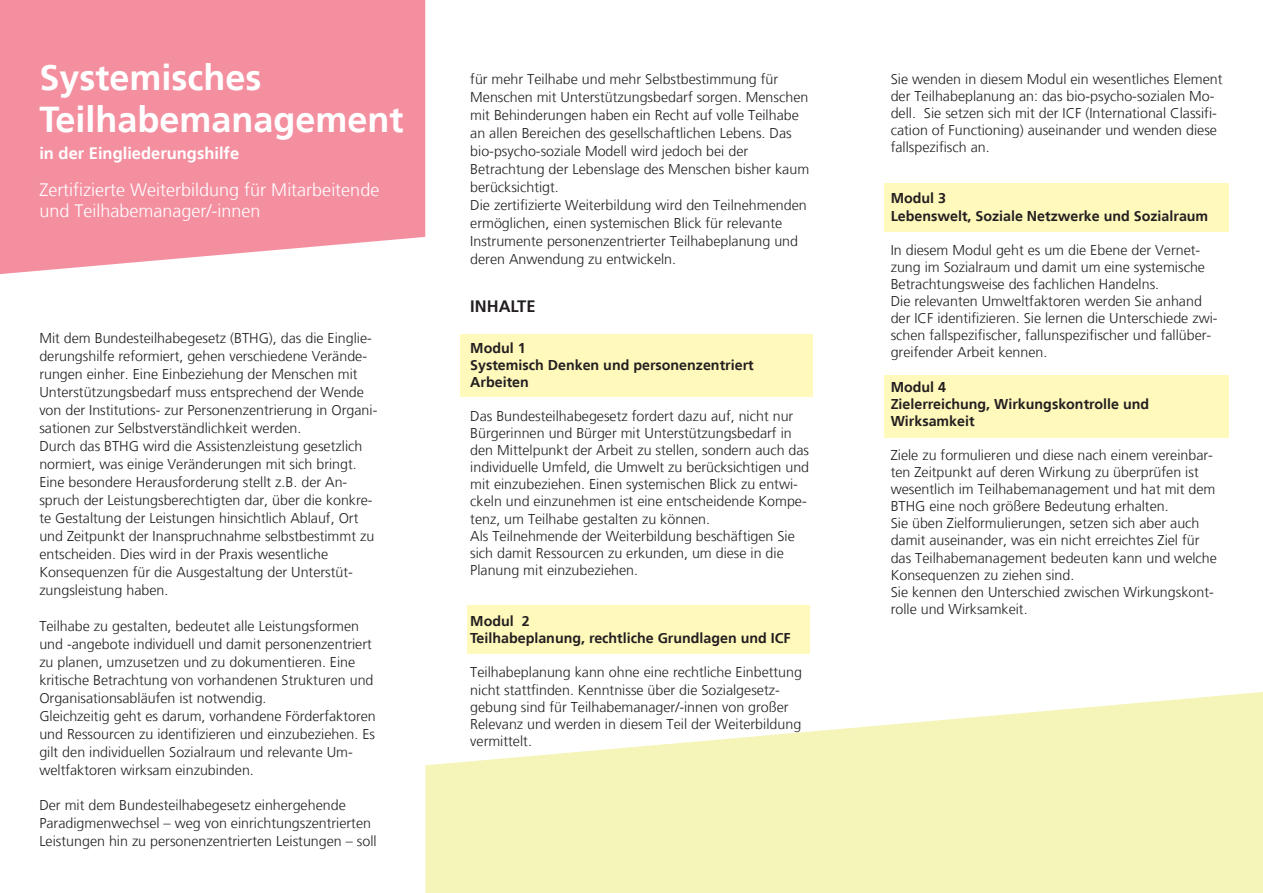
<style>
.page{position:relative;width:1263px;height:893px;background:#fff}
.page>*{position:absolute;margin:0;border:0;box-sizing:border-box;transform-origin:0 0}
.t1{font:700 36px/42px "Frutiger";color:#fff}
.t2{font:300 18px/21px "Frutiger";color:#fff}
.t3{font:700 16.5px "Frutiger";color:#fff}
.t4{font:700 16.5px "Frutiger";color:#231f20}
.t5{font:300 14.25px/18px "Frutiger";color:#231f20}
.t6{font:700 14.25px/17.1px "Frutiger";color:#231f20}
</style>
<div class="page">
<div style="left:467px;top:605px;width:342px;height:49px;background:#fff9bc"></div>
<div style="left:460px;top:334px;width:352px;height:62px;background:#fff9bc"></div>
<div style="left:0;top:0;width:425px;height:274px;background:#f48fa0"></div>
<svg style="left:425px;top:692px;width:838px;height:201px;fill:#f5f5ba"></svg>
<div style="left:884px;top:183px;width:345px;height:49px;background:#fff9bc"></div>
<div style="left:884px;top:375px;width:345px;height:63px;background:#fff9bc"></div>
<h1 class="t1" style="left:39px;top:57px;width:366px">Systemisches<br>Teilhabemanagement</h1>
<p class="t3" style="left:39px;top:143px;width:201px">in der Eingliederungshilfe</p>
<p class="t2" style="left:39px;top:180px;width:341px">Zertifizierte Weiterbildung für Mitarbeitende und Teilhabemanager/-innen</p>
<p class="t5" style="left:39px;top:329px;width:340px">Mit dem Bundesteilhabegesetz (BTHG), das die Einglie&shy;derungshilfe reformiert, gehen verschiedene Verände&shy;rungen einher. Eine Einbeziehung der Menschen mit Unterstützungsbedarf muss entsprechend der Wende von der Institutions- zur Personenzentrierung in Organi&shy;sationen zur Selbstverständlichkeit werden.<br>Durch das BTHG wird die Assistenzleistung gesetzlich normiert, was einige Veränderungen mit sich bringt.<br>Eine besondere Herausforderung stellt z.B. der An&shy;spruch der Leistungsberechtigten dar, über die konkre&shy;te Gestaltung der Leistungen hinsichtlich Ablauf, Ort und Zeitpunkt der Inanspruchnahme selbstbestimmt zu entscheiden. Dies wird in der Praxis wesentliche Konsequenzen für die Ausgestaltung der Unterstüt&shy;zungsleistung haben.</p>
<p class="t5" style="left:39px;top:617px;width:338px">Teilhabe zu gestalten, bedeutet alle Leistungsformen und -angebote individuell und damit personenzentriert zu planen, umzusetzen und zu dokumentieren. Eine kritische Betrachtung von vorhandenen Strukturen und Organisationsabläufen ist notwendig.<br>Gleichzeitig geht es darum, vorhandene Förderfaktoren und Ressourcen zu identifizieren und einzubeziehen. Es gilt den individuellen Sozialraum und relevante Um&shy;weltfaktoren wirksam einzubinden.</p>
<p class="t5" style="left:39px;top:796px;width:339px">Der mit dem Bundesteilhabegesetz einhergehende<br>Paradigmenwechsel – weg von einrichtungszentrierten<br>Leistungen hin zu personenzentrierten Leistungen – soll</p>
<p class="t5" style="left:470px;top:70px;width:340px">für mehr Teilhabe und mehr Selbstbestimmung für Menschen mit Unterstützungsbedarf sorgen. Menschen mit Behinderungen haben ein Recht auf volle Teilhabe an allen Bereichen des gesellschaftlichen Lebens. Das bio-psycho-soziale Modell wird jedoch bei der Betrachtung der Lebenslage des Menschen bisher kaum berücksichtigt.<br>Die zertifizierte Weiterbildung wird den Teilnehmenden ermöglichen, einen systemischen Blick für relevante Instrumente personenzentrierter Teilhabeplanung und deren Anwendung zu entwickeln.</p>
<p class="t5" style="left:891px;top:70px;width:333px;line-height:17.1px">Sie wenden in diesem Modul ein wesentliches Element der Teilhabeplanung an: das bio-psycho-sozialen Mo&shy;dell. Sie setzen sich mit der ICF (International Classifi&shy;cation of Functioning) auseinander und wenden diese fallspezifisch an.</p>
<p class="t6" style="left:891px;top:190px;width:319px">Modul 3<br>Lebenswelt, Soziale Netzwerke und Sozialraum</p>
<p class="t5" style="left:891px;top:241px;width:328px;line-height:17.1px">In diesem Modul geht es um die Ebene der Vernet&shy;zung im Sozialraum und damit um eine systemische Betrachtungsweise des fachlichen Handelns.<br>Die relevanten Umweltfaktoren werden Sie anhand der ICF identifizieren. Sie lernen die Unterschiede zwi&shy;schen fallspezifischer, fallunspezifischer und fallüber&shy;greifender Arbeit kennen.</p>
<p class="t6" style="left:891px;top:378px;width:260px">Modul 4<br>Zielerreichung, Wirkungskontrolle und<br>Wirksamkeit</p>
<p class="t5" style="left:891px;top:447px;width:328px;line-height:17.1px">Ziele zu formulieren und diese nach einem vereinbar&shy;ten Zeitpunkt auf deren Wirkung zu überprüfen ist wesentlich im Teilhabemanagement und hat mit dem BTHG eine noch größere Bedeutung erhalten.<br>Sie üben Zielformulierungen, setzen sich aber auch damit auseinander, was ein nicht erreichtes Ziel für das Teilhabemanagement bedeuten kann und welche Konsequenzen zu ziehen sind.<br>Sie kennen den Unterschied zwischen Wirkungskont&shy;rolle und Wirksamkeit.</p>
<p class="t4" style="left:470px;top:297px;width:67px">INHALTE</p>
<p class="t6" style="left:470px;top:339px;width:285px">Modul 1<br>Systemisch Denken und personenzentriert<br>Arbeiten</p>
<p class="t5" style="left:470px;top:408px;width:340px;line-height:17.1px">Das Bundesteilhabegesetz fordert dazu auf, nicht nur Bürgerinnen und Bürger mit Unterstützungsbedarf in den Mittelpunkt der Arbeit zu stellen, sondern auch das individuelle Umfeld, die Umwelt zu berücksichtigen und mit einzubeziehen. Einen systemischen Blick zu entwi&shy;ckeln und einzunehmen ist eine entscheidende Kompe&shy;tenz, um Teilhabe gestalten zu können.<br>Als Teilnehmende der Weiterbildung beschäftigen Sie sich damit Ressourcen zu erkunden, um diese in die Planung mit einzubeziehen.</p>
<p class="t6" style="left:470px;top:613px;width:322px">Modul 2<br>Teilhabeplanung, rechtliche Grundlagen und ICF</p>
<p class="t5" style="left:470px;top:664px;width:333px;line-height:17.1px">Teilhabeplanung kann ohne eine rechtliche Einbettung nicht stattfinden. Kenntnisse über die Sozialgesetz&shy;gebung sind für Teilhabemanager/-innen von großer Relevanz und werden in diesem Teil der Weiterbildung vermittelt.</p>
</div>
